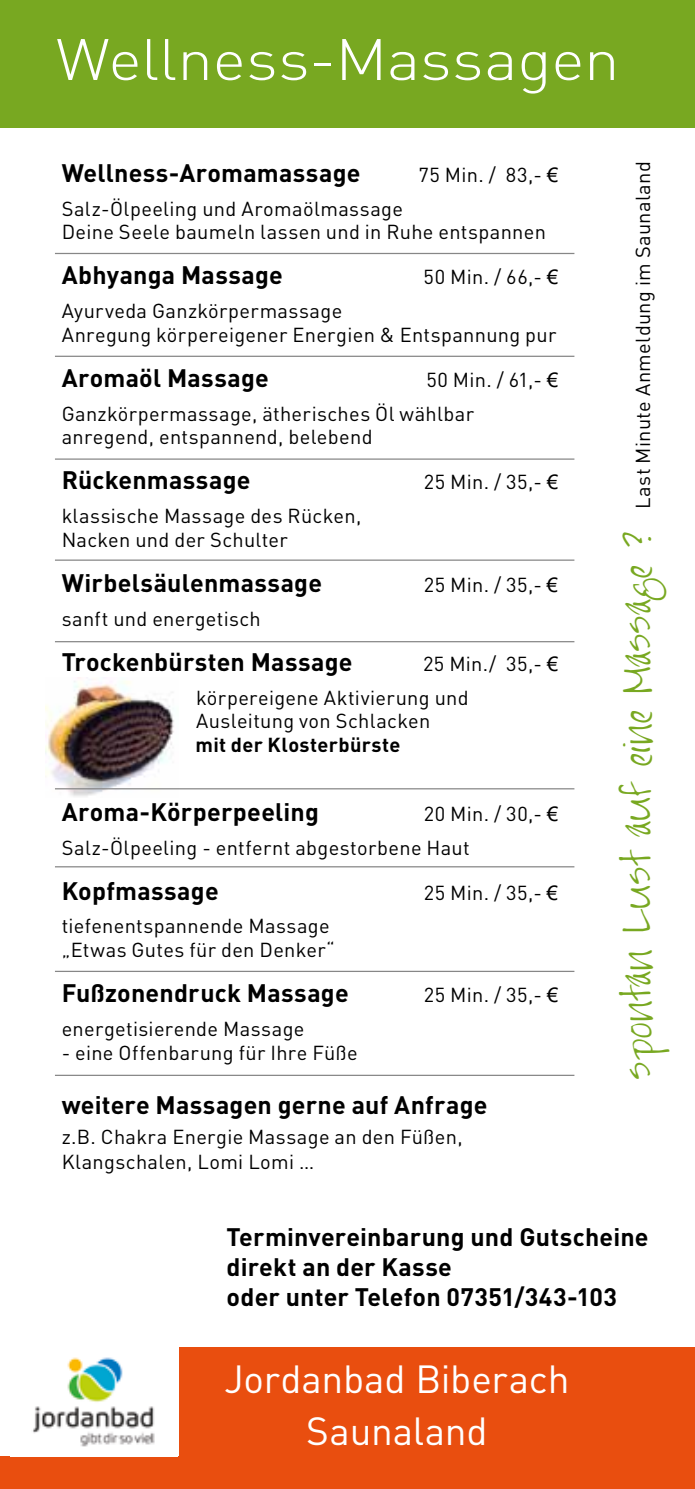
<style>
.page{position:relative;width:695px;height:1489px;background:#fff}
.page>*{position:absolute;margin:0;border:0;box-sizing:border-box;transform-origin:0 0}
.t1{font:300 57.5px "DIN";letter-spacing:-.01em;color:#fff;scale:1.11 1}
.t2{font:38.75px/52.5px "DIN";letter-spacing:-.005em;color:#fff;text-align:center}
.t3{font:700 25px/30px "DIN";letter-spacing:.01em;color:#000}
.t4{font:20px/23.8px "DIN";letter-spacing:.015em;color:#000}
.t5{font:700 20px "DIN";letter-spacing:.02em;color:#000}
.s1{font-family:"Arial"}
.s2{font-family:"Jayne Print Hand";font-size:32.5px;color:#78a821}
</style>
<div class="page">
<img style="left:45px;top:677px;width:133px;height:120px">
<div style="left:0;top:1346px;width:694px;height:142px;background:#e94e0f"></div>
<div style="left:0;top:0;width:694px;height:128px;background:#78a821"></div>
<div style="left:0;top:1338px;width:179px;height:117px;background:#fff"></div>
<img style="left:33px;top:1357px;width:122px;height:90px">
<hr style="left:55px;top:253px;width:519px;height:1px;background:#878787">
<hr style="left:55px;top:355px;width:519px;height:2px;background:#878787">
<hr style="left:55px;top:458px;width:519px;height:1px;background:#878787">
<hr style="left:55px;top:559px;width:519px;height:1px;background:#878787">
<hr style="left:55px;top:641px;width:519px;height:1px;background:#878787">
<hr style="left:55px;top:788px;width:519px;height:1px;background:#878787">
<hr style="left:55px;top:866px;width:519px;height:1px;background:#878787">
<hr style="left:55px;top:970px;width:519px;height:1px;background:#878787">
<hr style="left:55px;top:1074px;width:519px;height:1px;background:#878787">
<h1 class="t1" style="left:56px;top:24px;width:509px">Wellness-Massagen</h1>
<p class="t3" style="left:62px;top:157px;width:300px">Wellness-Aromamassage</p>
<p class="t4" style="left:418px;top:162px;width:141px">75 Min. / 83,- <span class="s1">€</span></p>
<p class="t4" style="left:62px;top:196px;width:485px">Salz-Ölpeeling und Aromaölmassage<br>Deine Seele baumeln lassen und in Ruhe entspannen</p>
<p class="t3" style="left:62px;top:259px;width:223px">Abhyanga Massage</p>
<p class="t4" style="left:423px;top:265px;width:136px">50 Min. / 66,- <span class="s1">€</span></p>
<p class="t4" style="left:62px;top:298px;width:496px">Ayurveda Ganzkörpermassage<br>Anregung körpereigener Energien &amp; Entspannung pur</p>
<p class="t3" style="left:62px;top:362px;width:209px">Aromaöl Massage</p>
<p class="t4" style="left:62px;top:362px;width:498px;line-height:33.8px;text-indent:364px">50 Min. / 61,- <span class="s1">€<br></span>Ganzkörpermassage, ätherisches Öl wählbar</p>
<p class="t4" style="left:62px;top:425px;width:312px">anregend, entspannend, belebend</p>
<p class="t3" style="left:62px;top:464px;width:190px">Rückenmassage</p>
<p class="t4" style="left:424px;top:470px;width:136px">25 Min. / 35,- <span class="s1">€</span></p>
<p class="t4" style="left:62px;top:503px;width:301px">klassische Massage des Rücken,<br>Nacken und der Schulter</p>
<p class="t3" style="left:62px;top:567px;width:262px">Wirbelsäulenmassage</p>
<p class="t4" style="left:424px;top:572px;width:136px">25 Min. / 35,- <span class="s1">€</span></p>
<p class="t4" style="left:62px;top:606px;width:201px">sanft und energetisch</p>
<p class="t3" style="left:62px;top:645px;width:292px">Trockenbürsten Massage</p>
<p class="t4" style="left:196px;top:646px;width:363px;line-height:33.8px;text-indent:227px">25 Min./ 35,- <span class="s1">€ </span>körpereigene Aktivierung und</p>
<p class="t4" style="left:196px;top:708px;width:235px">Ausleitung von Schlacken</p>
<p class="t5" style="left:195px;top:731px;width:206px">mit der Klosterbürste</p>
<p class="t3" style="left:62px;top:795px;width:259px">Aroma-Körperpeeling</p>
<p class="t4" style="left:62px;top:796px;width:498px;line-height:33.8px;text-indent:362px">20 Min. / 30,- <span class="s1">€<br></span>Salz-Ölpeeling - entfernt abgestorbene Haut</p>
<p class="t3" style="left:62px;top:874px;width:158px">Kopfmassage</p>
<p class="t4" style="left:424px;top:880px;width:136px">25 Min. / 35,- <span class="s1">€</span></p>
<p class="t4" style="left:62px;top:913px;width:275px">tiefenentspannende Massage „Etwas Gutes für den Denker“</p>
<p class="t3" style="left:62px;top:977px;width:288px">Fußzonendruck Massage</p>
<p class="t4" style="left:424px;top:982px;width:136px">25 Min. / 35,- <span class="s1">€</span></p>
<p class="t4" style="left:62px;top:1016px;width:244px">energetisierende Massage</p>
<p class="t4" style="left:62px;top:1040px;width:297px">- eine Offenbarung für Ihre Füße</p>
<p class="t3" style="left:62px;top:1088px;width:427px">weitere Massagen gerne auf Anfrage</p>
<p class="t4" style="left:62px;top:1123px;width:402px;line-height:25px">z.B. Chakra Energie Massage an den Füßen,<br>Klangschalen, Lomi Lomi …</p>
<p class="t4" style="left:630px;top:1078px;width:919px;rotate:-90deg"><span class="s2">spontan Lust auf eine Massage ?</span> Last Minute Anmeldung im Saunaland</p>
<p class="t3" style="left:226px;top:1220px;width:423px">Terminvereinbarung und Gutscheine direkt an der Kasse<br>oder unter Telefon 07351/343-103</p>
<h2 class="t2" style="left:224px;top:1351px;width:346px">Jordanbad Biberach<br>Saunaland</h2>
</div>
